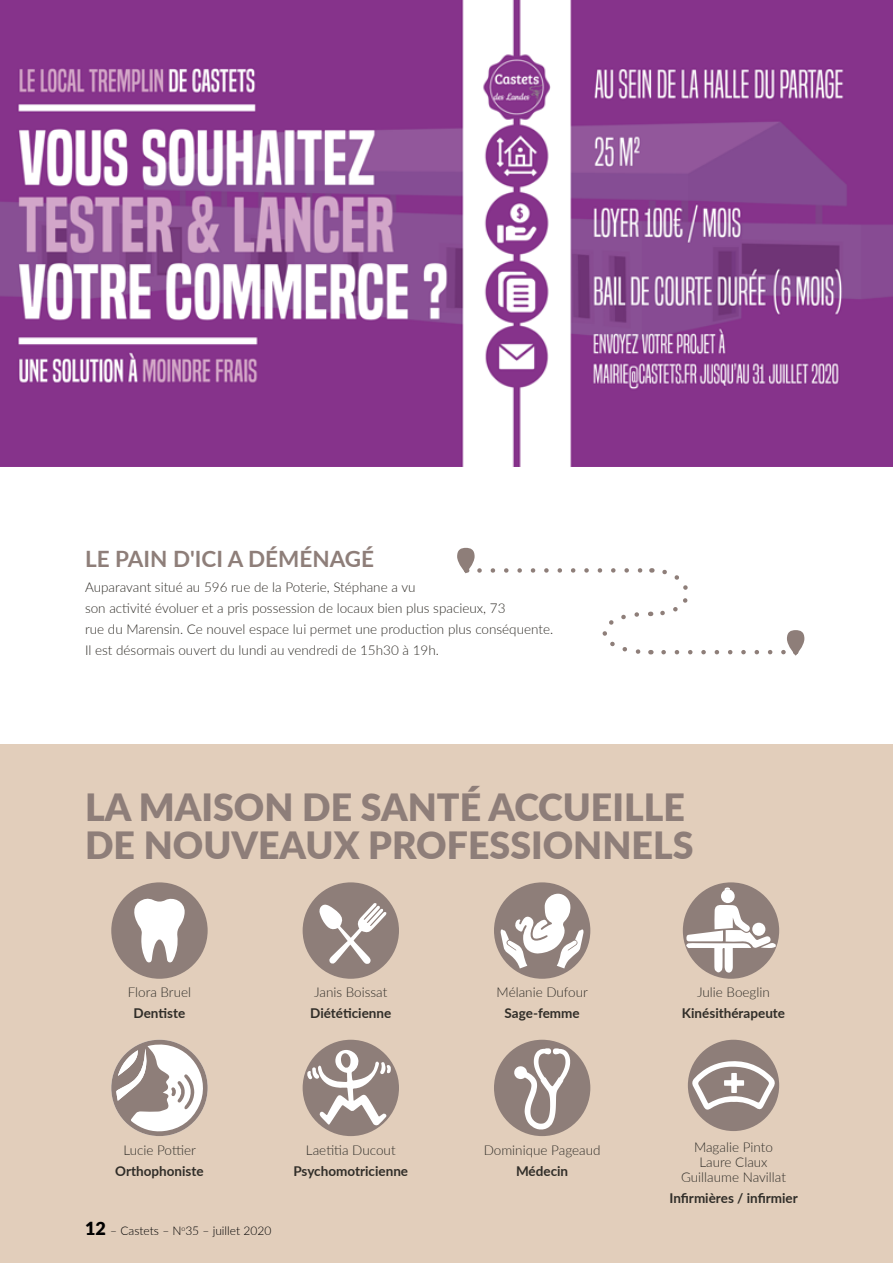
<style>
.page{position:relative;width:893px;height:1263px;background:#fff}
.page>*{position:absolute;margin:0;border:0;box-sizing:border-box;transform-origin:0 0}
.t1{font:900 37.5px/37.5px "Lato";color:#8e7e79}
.t2{font:700 22.5px "Lato";color:#8e7e79}
.t3{font:300 13.5px/21px "Lato";color:#302d28}
.t4{font:700 13.5px "Lato";color:#302d28}
.t5{font:300 12px "Lato";color:#000}
.s1{font-weight:900;font-size:18px}
</style>
<div class="page">
<div style="left:0;top:744px;width:893px;height:519px;background:#e2cebb"></div>
<img style="left:0;top:0;width:893px;height:466px">
<svg style="left:477px;top:568px;width:316px;height:87px"></svg>
<svg style="left:457px;top:548px;width:18px;height:25px"></svg>
<svg style="left:787px;top:630px;width:17px;height:26px"></svg>
<div style="left:111px;top:882px;width:97px;height:97px;background:#8e7e79;border-radius:50%"></div>
<svg style="left:134px;top:898px;width:51px;height:65px"></svg>
<div style="left:303px;top:882px;width:96px;height:97px;background:#8e7e79;border-radius:50%"></div>
<svg style="left:319px;top:903px;width:67px;height:61px"></svg>
<div style="left:494px;top:882px;width:96px;height:97px;background:#8e7e79;border-radius:50%"></div>
<svg style="left:501px;top:894px;width:82px;height:74px"></svg>
<svg style="left:111px;top:1040px;width:97px;height:96px"></svg>
<div style="left:303px;top:1040px;width:96px;height:96px;background:#8e7e79;border-radius:50%"></div>
<svg style="left:307px;top:1049px;width:84px;height:77px"></svg>
<div style="left:688px;top:1040px;width:91px;height:91px;background:#8e7e79;border-radius:50%"></div>
<svg style="left:692px;top:1059px;width:83px;height:50px"></svg>
<div style="left:494px;top:1040px;width:96px;height:96px;background:#8e7e79;border-radius:50%"></div>
<svg style="left:513px;top:1048px;width:57px;height:81px"></svg>
<div style="left:683px;top:882px;width:96px;height:97px;background:#8e7e79;border-radius:50%"></div>
<svg style="left:686px;top:905px;width:90px;height:68px"></svg>
<div style="left:721px;top:889px;width:14px;height:14px;background:#fff;border-radius:50%"></div>
<div style="left:752px;top:923px;width:13px;height:13px;background:#fff;border-radius:50%"></div>
<svg style="left:724px;top:887px;width:6px;height:3px"></svg>
<h2 class="t2" style="left:85px;top:542px;width:291px">LE PAIN D'ICI A DÉMÉNAGÉ</h2>
<p class="t3" style="left:85px;top:576px;width:470px">Auparavant situé au 596 rue de la Poterie, Stéphane a vu<br>son activité évoluer et a pris possession de locaux bien plus spacieux, 73<br>rue du Marensin. Ce nouvel espace lui permet une production plus conséquente.<br>Il est désormais ouvert du lundi au vendredi de 15h30 à 19h.</p>
<h1 class="t1" style="left:85px;top:787px;width:610px">LA MAISON DE SANTÉ ACCUEILLE<br>DE NOUVEAUX PROFESSIONNELS</h1>
<p class="t3" style="left:128px;top:981px;width:65px">Flora Bruel</p>
<p class="t4" style="left:134px;top:1003px;width:53px">Dentiste</p>
<p class="t3" style="left:314px;top:981px;width:75px">Janis Boissat</p>
<p class="t4" style="left:310px;top:1003px;width:83px">Diététicienne</p>
<p class="t3" style="left:123px;top:1139px;width:74px">Lucie Pottier</p>
<p class="t4" style="left:115px;top:1161px;width:90px">Orthophoniste</p>
<p class="t5" style="left:85px;top:1222px;width:188px"><span class="s1">12</span> – Castets – N<sup>o</sup>35 – juillet 2020</p>
<p class="t3" style="left:306px;top:1139px;width:91px">Laetitia Ducout</p>
<p class="t4" style="left:293px;top:1161px;width:116px">Psychomotricienne</p>
<p class="t3" style="left:497px;top:981px;width:93px">Mélanie Dufour</p>
<p class="t4" style="left:505px;top:1003px;width:77px">Sage-femme</p>
<p class="t3" style="left:484px;top:1139px;width:118px">Dominique Pageaud</p>
<p class="t4" style="left:516px;top:1161px;width:54px">Médecin</p>
<p class="t3" style="left:697px;top:981px;width:74px">Julie Boeglin</p>
<p class="t4" style="left:682px;top:1003px;width:105px">Kinésithérapeute</p>
<p class="t3" style="left:681px;top:1139px;width:106px;line-height:15px;text-align:center">Magalie Pinto<br>Laure Claux<br>Guillaume Navillat</p>
<p class="t4" style="left:669px;top:1188px;width:130px">Infirmières / infirmier</p>
</div>
